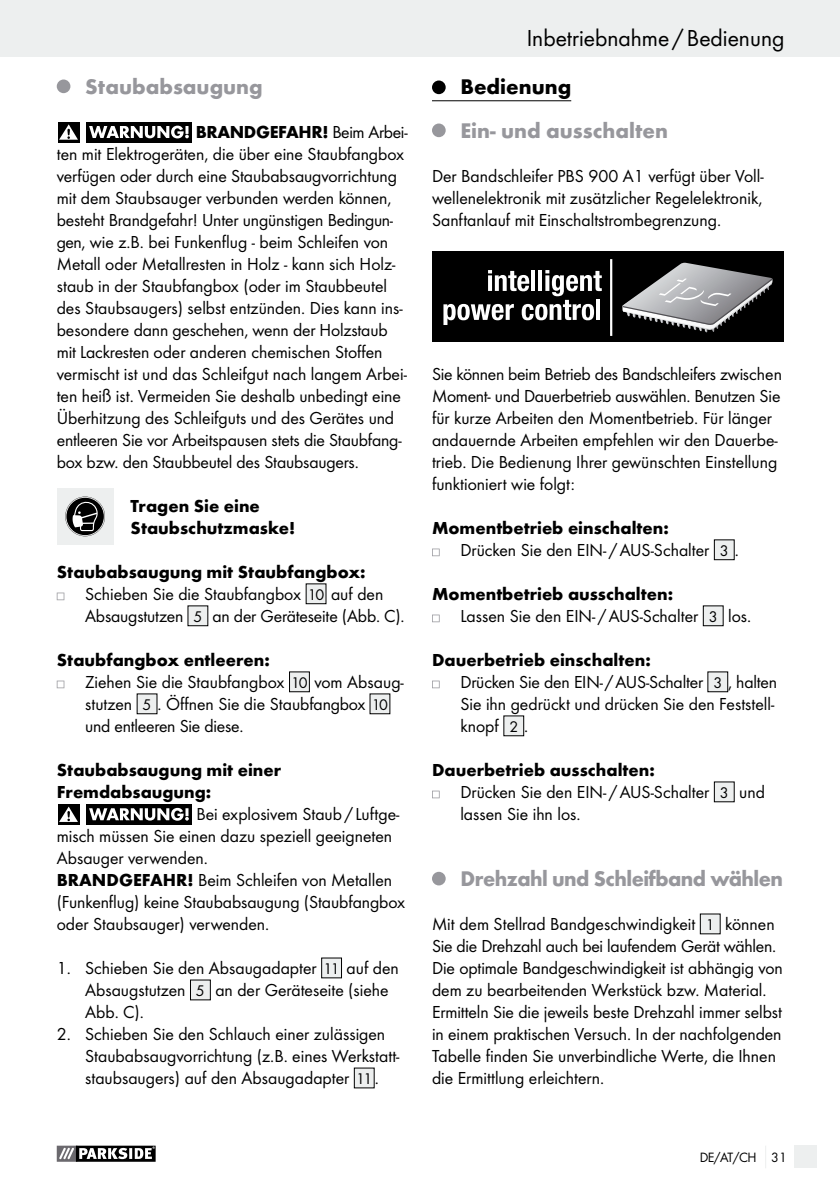
<style>
.page{position:relative;width:840px;height:1191px;background:#fff}
.page>*{position:absolute;margin:0;border:0;box-sizing:border-box;transform-origin:0 0}
.t1{font:24px "Futura Boo";color:#000}
.t2{font:700 22px "Futura";color:#97979c}
.t3{font:700 22px "Futura";letter-spacing:-.025em;color:#97979c}
.t4{font:700 22px "Futura";color:#000}
.t5{font:18px/22px "Futura Boo";color:#000}
.t6{font:700 18px/22px "Futura";color:#000}
.t7{font:700 18px "Futura";letter-spacing:-.02em;color:#000}
.t8{font:14px "Futura Boo";letter-spacing:-.035em;color:#000}
.s1{font-family:"Futura Boo";font-weight:400}
.s2{font-size:16px}
.s3{font-family:"Futura";font-weight:700}
</style>
<div class="page">
<div style="left:0;top:0;width:839px;height:57px;background:#edefef"></div>
<div style="left:794px;top:1145px;width:22px;height:23px;background:#edefef"></div>
<svg style="left:56px;top:1145px;width:100px;height:17px"></svg>
<svg style="left:57px;top:1145px;width:98px;height:16px"></svg>
<div style="left:57px;top:79px;width:13px;height:14px;background:#97979c;border-radius:50%"></div>
<div style="left:86px;top:122px;width:106px;height:20px;background:#000"></div>
<div style="left:58px;top:122px;width:21px;height:20px;background:#000"></div>
<svg style="left:59px;top:124px;width:19px;height:16px"></svg>
<svg style="left:89px;top:126px;width:100px;height:12px"></svg>
<div style="left:57px;top:488px;width:56px;height:57px;background:#edefef"></div>
<svg style="left:65px;top:496px;width:40px;height:40px"></svg>
<svg style="left:57px;top:592px;width:7px;height:8px"></svg>
<div style="left:306px;top:584px;width:20px;height:20px;background:#edefef"></div>
<div style="left:188px;top:606px;width:20px;height:20px;background:#edefef"></div>
<svg style="left:57px;top:680px;width:7px;height:8px"></svg>
<div style="left:289px;top:672px;width:20px;height:20px;background:#edefef"></div>
<div style="left:289px;top:671px;width:21px;height:21px;border:1px solid #000"></div>
<div style="left:137px;top:694px;width:20px;height:20px;background:#edefef"></div>
<div style="left:370px;top:694px;width:19px;height:20px;background:#edefef"></div>
<div style="left:86px;top:804px;width:106px;height:20px;background:#000"></div>
<div style="left:58px;top:804px;width:21px;height:20px;background:#000"></div>
<svg style="left:59px;top:806px;width:19px;height:16px"></svg>
<svg style="left:89px;top:808px;width:100px;height:12px"></svg>
<div style="left:321px;top:958px;width:20px;height:20px;background:#edefef"></div>
<div style="left:321px;top:957px;width:21px;height:21px;border:1px solid #000"></div>
<div style="left:190px;top:980px;width:20px;height:20px;background:#edefef"></div>
<div style="left:190px;top:979px;width:21px;height:21px;border:1px solid #000"></div>
<div style="left:354px;top:1068px;width:20px;height:20px;background:#edefef"></div>
<hr style="left:432px;top:100px;width:139px;height:1px;background:#000">
<div style="left:432px;top:80px;width:13px;height:14px;background:#000;border-radius:50%"></div>
<div style="left:432px;top:123px;width:13px;height:14px;background:#97979c;border-radius:50%"></div>
<div style="left:432px;top:252px;width:351px;height:90px;background:#000"></div>
<svg style="left:443px;top:270px;width:158px;height:55px"></svg>
<svg style="left:622px;top:263px;width:150px;height:69px"></svg>
<hr style="left:609px;top:259px;width:3px;height:77px;background:#fff">
<svg style="left:432px;top:548px;width:7px;height:8px"></svg>
<div style="left:714px;top:540px;width:19px;height:20px;background:#edefef"></div>
<div style="left:713px;top:539px;width:21px;height:21px;border:1px solid #000"></div>
<svg style="left:432px;top:614px;width:7px;height:8px"></svg>
<div style="left:703px;top:606px;width:19px;height:20px;background:#edefef"></div>
<div style="left:702px;top:605px;width:21px;height:21px;border:1px solid #000"></div>
<svg style="left:432px;top:680px;width:7px;height:8px"></svg>
<div style="left:707px;top:672px;width:20px;height:20px;background:#edefef"></div>
<div style="left:503px;top:716px;width:20px;height:20px;background:#edefef"></div>
<svg style="left:432px;top:790px;width:7px;height:8px"></svg>
<div style="left:714px;top:782px;width:19px;height:20px;background:#edefef"></div>
<div style="left:432px;top:871px;width:13px;height:14px;background:#97979c;border-radius:50%"></div>
<div style="left:700px;top:914px;width:19px;height:20px;background:#edefef"></div>
<p class="t2" style="left:85px;top:78px;width:179px">Staubabsaugung</p>
<p class="t7" style="left:195px;top:125px;width:213px">BRANDGEFAHR! <span class="s1">Beim Arbei-</span></p>
<p class="t5" style="left:57px;top:144px;width:351px">ten mit Elektrogeräten, die über eine Staubfangbox verfügen oder durch eine Staubabsaugvorrichtung mit dem Staubsauger verbunden werden können, besteht Brandgefahr! Unter ungünstigen Bedingun&shy;gen, wie z.B. bei Funkenflug - beim Schleifen von Metall oder Metallresten in Holz - kann sich Holz&shy;staub in der Staubfangbox (oder im Staubbeutel des Staubsaugers) selbst entzünden. Dies kann ins&shy;besondere dann geschehen, wenn der Holzstaub mit Lackresten oder anderen chemischen Stoffen vermischt ist und das Schleifgut nach langem Arbei&shy;ten heiß ist. Vermeiden Sie deshalb unbedingt eine Überhitzung des Schleifguts und des Gerätes und entleeren Sie vor Arbeitspausen stets die Staubfang&shy;box bzw. den Staubbeutel des Staubsaugers.</p>
<p class="t6" style="left:130px;top:497px;width:166px">Tragen Sie eine<br>Staubschutzmaske!</p>
<p class="t6" style="left:57px;top:563px;width:310px">Staubabsaugung mit Staubfangbox:</p>
<p class="t5" style="left:85px;top:584px;width:321px">Schieben Sie die Staubfangbox <span class="s2">10</span> auf den<br>Absaugstutzen <span class="s2">5</span> an der Geräteseite (Abb. C).</p>
<p class="t6" style="left:57px;top:651px;width:214px">Staubfangbox entleeren:</p>
<p class="t5" style="left:85px;top:672px;width:320px">Ziehen Sie die Staubfangbox <span class="s2">10</span> vom Absaug&shy;stutzen <span class="s2">5</span> . Öffnen Sie die Staubfangbox <span class="s2">10 </span>und entleeren Sie diese.</p>
<p class="t6" style="left:57px;top:761px;width:226px">Staubabsaugung mit einer<br>Fremdabsaugung:</p>
<p class="t5" style="left:57px;top:804px;width:350px;text-indent:139px">Bei explosivem Staub / Luftge&shy;misch müssen Sie einen dazu speziell geeigneten Absauger verwenden.<br><span class="s3">BRANDGEFAHR!</span> Beim Schleifen von Metallen (Funkenflug) keine Staubabsaugung (Staubfangbox oder Staubsauger) verwenden.</p>
<p class="t5" style="left:85px;top:958px;width:315px;text-indent:-28px">1. Schieben Sie den Absaugadapter <span class="s2">11</span> auf den<br>Absaugstutzen <span class="s2">5</span> an der Geräteseite (siehe<br>Abb. C).</p>
<p class="t5" style="left:85px;top:1024px;width:316px;text-indent:-28px">2. Schieben Sie den Schlauch einer zulässigen<br>Staubabsaugvorrichtung (z.B. eines Werkstatt&shy;staubsaugers) auf den Absaugadapter <span class="s2">11</span> .</p>
<h1 class="t1" style="left:526px;top:27px;width:259px">Inbetriebnahme / Bedienung</h1>
<p class="t4" style="left:460px;top:78px;width:112px">Bedienung</p>
<p class="t2" style="left:460px;top:122px;width:209px">Ein- und ausschalten</p>
<p class="t5" style="left:432px;top:166px;width:333px;text-align:justify">Der Bandschleifer PBS 900 A1 verfügt über Voll&shy;wellenelektronik mit zusätzlicher Regelelektronik, Sanftanlauf mit Einschaltstrombegrenzung.</p>
<p class="t5" style="left:432px;top:364px;width:351px">Sie können beim Betrieb des Bandschleifers zwischen Moment- und Dauerbetrieb auswählen. Benutzen Sie für kurze Arbeiten den Momentbetrieb. Für länger andauernde Arbeiten empfehlen wir den Dauerbe&shy;trieb. Die Bedienung Ihrer gewünschten Einstellung funktioniert wie folgt:</p>
<p class="t6" style="left:432px;top:519px;width:238px">Momentbetrieb einschalten:</p>
<p class="t5" style="left:460px;top:540px;width:280px">Drücken Sie den EIN- / AUS-Schalter <span class="s2">3</span> .</p>
<p class="t6" style="left:432px;top:585px;width:242px">Momentbetrieb ausschalten:</p>
<p class="t5" style="left:460px;top:606px;width:292px">Lassen Sie den EIN- / AUS-Schalter <span class="s2">3</span> los.</p>
<p class="t6" style="left:432px;top:651px;width:220px">Dauerbetrieb einschalten:</p>
<p class="t5" style="left:460px;top:672px;width:318px">Drücken Sie den EIN- / AUS-Schalter <span class="s2">3</span> , halten<br>Sie ihn gedrückt und drücken Sie den Feststell&shy;knopf <span class="s2">2</span> .</p>
<p class="t6" style="left:432px;top:761px;width:224px">Dauerbetrieb ausschalten:</p>
<p class="t5" style="left:460px;top:782px;width:306px">Drücken Sie den EIN- / AUS-Schalter <span class="s2">3</span> und lassen Sie ihn los.</p>
<p class="t3" style="left:460px;top:870px;width:324px">Drehzahl und Schleifband wählen</p>
<p class="t5" style="left:432px;top:914px;width:352px">Mit dem Stellrad Bandgeschwindigkeit <span class="s2">1</span> können Sie die Drehzahl auch bei laufendem Gerät wählen.<br>Die optimale Bandgeschwindigkeit ist abhängig von dem zu bearbeitenden Werkstück bzw. Material.<br>Ermitteln Sie die jeweils beste Drehzahl immer selbst in einem praktischen Versuch. In der nachfolgenden Tabelle finden Sie unverbindliche Werte, die Ihnen die Ermittlung erleichtern.</p>
<p class="t8" style="left:699px;top:1151px;width:88px">DE/AT/CH 31</p>
</div>
